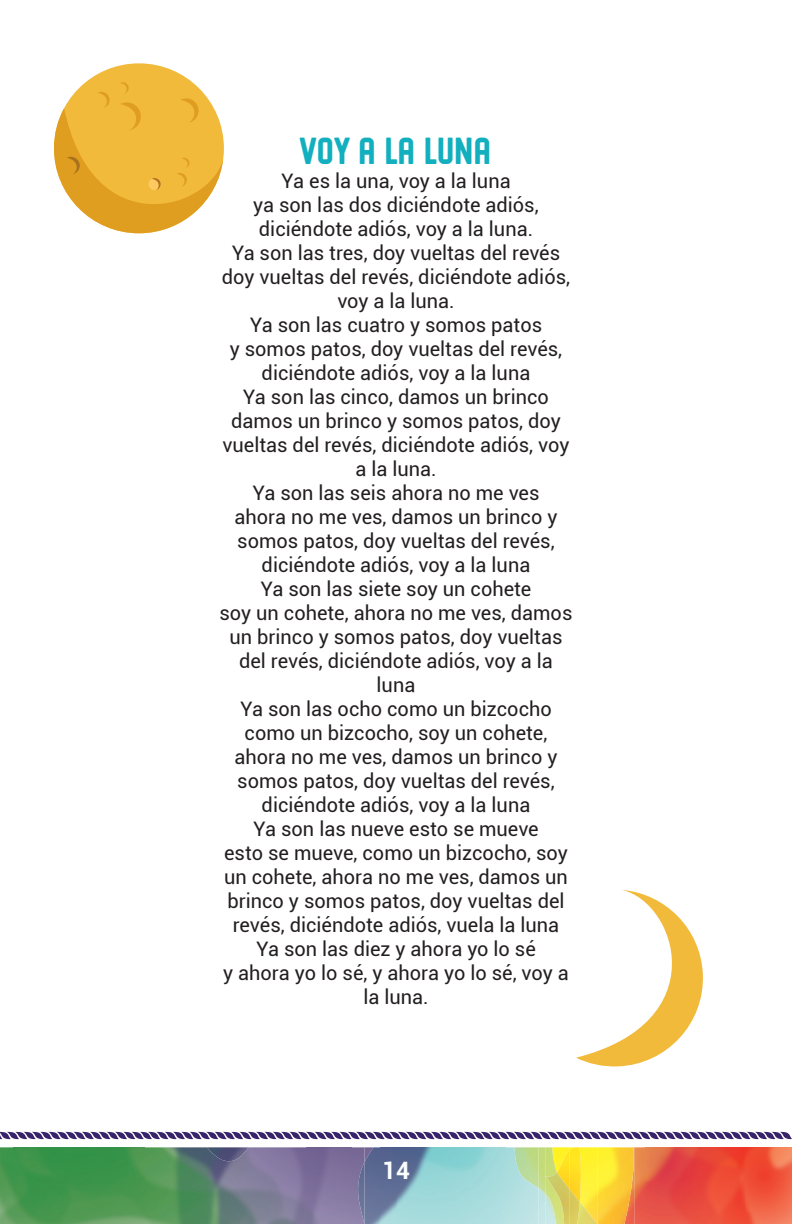
<style>
.page{position:relative;width:792px;height:1224px;background:#fff}
.page>*{position:absolute;margin:0;border:0;box-sizing:border-box;transform-origin:0 0}
.t1{font:36px "Hermano Mayor";color:#12afbf}
.t2{font:700 24px "Roboto";color:#fbfdfe}
.t3{font:20px "Roboto";color:#231f20}
</style>
<div class="page">
<img style="left:634px;top:1147px;width:157px;height:77px">
<img style="left:646px;top:1147px;width:99px;height:34px">
<img style="left:745px;top:1147px;width:47px;height:65px">
<img style="left:557px;top:1147px;width:12px;height:4px">
<img style="left:581px;top:1147px;width:53px;height:77px">
<img style="left:557px;top:1151px;width:12px;height:20px">
<img style="left:569px;top:1147px;width:12px;height:55px">
<img style="left:0;top:1147px;width:13px;height:77px">
<img style="left:13px;top:1147px;width:352px;height:77px">
<img style="left:546px;top:1147px;width:11px;height:24px">
<img style="left:580px;top:1202px;width:18px;height:22px">
<img style="left:519px;top:1171px;width:50px;height:53px">
<img style="left:569px;top:1189px;width:11px;height:35px">
<img style="left:207px;top:1147px;width:41px;height:14px">
<img style="left:365px;top:1147px;width:154px;height:77px">
<img style="left:538px;top:1194px;width:8px;height:30px">
<img style="left:515px;top:1147px;width:4px;height:24px">
<img style="left:519px;top:1147px;width:19px;height:41px">
<img style="left:538px;top:1147px;width:8px;height:47px">
<img style="left:356px;top:1162px;width:9px;height:62px">
<img style="left:791px;top:1153px;width:1px;height:24px">
<img style="left:791px;top:1177px;width:1px;height:32px">
<svg style="left:791px;top:1209px;width:1px;height:15px"></svg>
<svg style="left:0;top:1132px;width:792px;height:7px;background:#6d5f92"></svg>
<svg style="left:576px;top:890px;width:127px;height:177px"></svg>
<div style="left:54px;top:63px;width:170px;height:170px;background:#f2ba3b;border-radius:50%"></div>
<svg style="left:54px;top:82px;width:169px;height:152px"></svg>
<p class="t1" style="left:300px;top:120px;width:194px">VOY A LA LUNA</p>
<p class="t3" style="left:281px;top:167px;width:231px">Ya es la una, voy a la luna</p>
<p class="t3" style="left:253px;top:191px;width:287px">ya son las dos diciéndote adiós,</p>
<p class="t3" style="left:259px;top:215px;width:276px">diciéndote adiós, voy a la luna.</p>
<p class="t3" style="left:232px;top:239px;width:330px">Ya son las tres, doy vueltas del revés</p>
<p class="t3" style="left:222px;top:263px;width:350px">doy vueltas del revés, diciéndote adiós,</p>
<p class="t3" style="left:337px;top:287px;width:119px">voy a la luna.</p>
<p class="t3" style="left:250px;top:311px;width:294px">Ya son las cuatro y somos patos</p>
<p class="t3" style="left:230px;top:335px;width:334px">y somos patos, doy vueltas del revés,</p>
<p class="t3" style="left:262px;top:359px;width:270px">diciéndote adiós, voy a la luna</p>
<p class="t3" style="left:243px;top:383px;width:308px">Ya son las cinco, damos un brinco</p>
<p class="t3" style="left:231px;top:407px;width:331px">damos un brinco y somos patos, doy</p>
<p class="t3" style="left:223px;top:431px;width:348px">vueltas del revés, diciéndote adiós, voy</p>
<p class="t3" style="left:355px;top:455px;width:83px">a la luna.</p>
<p class="t3" style="left:252px;top:479px;width:289px">Ya son las seis ahora no me ves</p>
<p class="t3" style="left:234px;top:503px;width:325px">ahora no me ves, damos un brinco y</p>
<p class="t3" style="left:237px;top:527px;width:319px">somos patos, doy vueltas del revés,</p>
<p class="t3" style="left:262px;top:551px;width:270px">diciéndote adiós, voy a la luna</p>
<p class="t3" style="left:261px;top:575px;width:272px">Ya son las siete soy un cohete</p>
<p class="t3" style="left:220px;top:599px;width:354px">soy un cohete, ahora no me ves, damos</p>
<p class="t3" style="left:229px;top:623px;width:335px">un brinco y somos patos, doy vueltas</p>
<p class="t3" style="left:239px;top:647px;width:315px">del revés, diciéndote adiós, voy a la</p>
<p class="t3" style="left:377px;top:671px;width:40px">luna</p>
<p class="t3" style="left:240px;top:695px;width:313px">Ya son las ocho como un bizcocho</p>
<p class="t3" style="left:245px;top:719px;width:304px">como un bizcocho, soy un cohete,</p>
<p class="t3" style="left:234px;top:743px;width:325px">ahora no me ves, damos un brinco y</p>
<p class="t3" style="left:237px;top:767px;width:319px">somos patos, doy vueltas del revés,</p>
<p class="t3" style="left:262px;top:791px;width:270px">diciéndote adiós, voy a la luna</p>
<p class="t3" style="left:253px;top:815px;width:287px">Ya son las nueve esto se mueve</p>
<p class="t3" style="left:224px;top:839px;width:345px">esto se mueve, como un bizcocho, soy</p>
<p class="t3" style="left:224px;top:863px;width:345px">un cohete, ahora no me ves, damos un</p>
<p class="t3" style="left:227px;top:887px;width:339px">brinco y somos patos, doy vueltas del</p>
<p class="t3" style="left:233px;top:911px;width:328px">revés, diciéndote adiós, vuela la luna</p>
<p class="t3" style="left:256px;top:935px;width:281px">Ya son las diez y ahora yo lo sé</p>
<p class="t3" style="left:223px;top:959px;width:347px">y ahora yo lo sé, y ahora yo lo sé, voy a</p>
<p class="t3" style="left:363px;top:983px;width:67px">la luna.</p>
<p class="t2" style="left:382px;top:1154px;width:29px">14</p>
</div>
